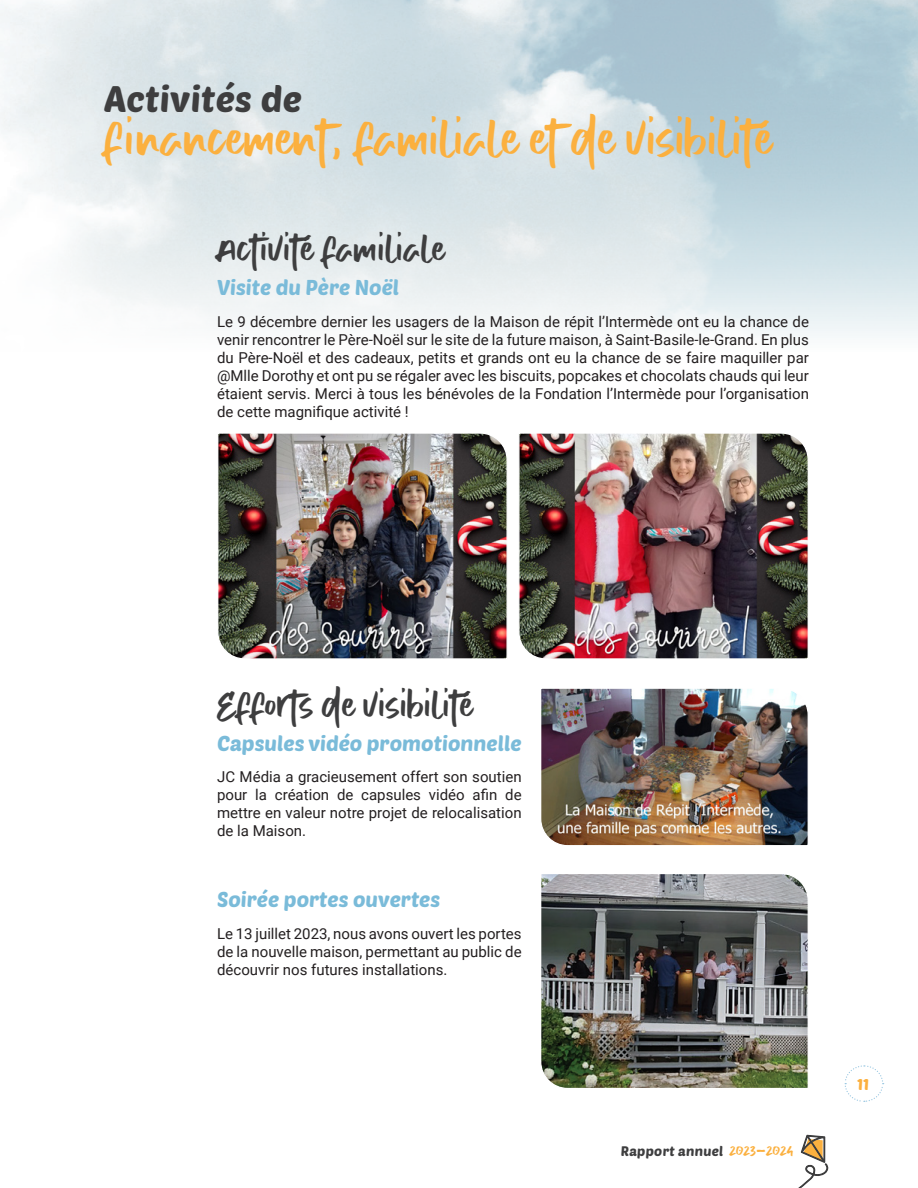
<style>
.page{position:relative;width:918px;height:1188px;background:#fff}
.page>*{position:absolute;margin:0;border:0;box-sizing:border-box;transform-origin:0 0}
.t1{font:36px/39px "Hello Mornin";letter-spacing:.01em;color:#fbb03f}
.t2{font:27px "Hello Mornin";letter-spacing:.01em;color:#3e3e3f}
.t3{font:21px "Poetsen One";color:#7abbd9}
.t4{font:15.3px "Poetsen One";color:#fbb03f}
.t5{font:15px/18px "Roboto";color:#231f20;text-align:justify}
.t6{font:13.5px "Poetsen One";letter-spacing:.02em;color:#3e3e3f}
.s1{font-family:"Poetsen One";color:#3e3e3f}
.s2{font-family:"Hello Mornin";font-size:12px;color:#fbb03f}
</style>
<div class="page">
<svg style="left:850px;top:1065px;width:34px;height:37px"></svg>
<div style="left:552px;top:1071px;width:310px;height:117px;background:#fff"></div>
<svg style="left:798px;top:1134px;width:31px;height:54px"></svg>
<img style="left:218px;top:433px;width:289px;height:226px">
<img style="left:519px;top:433px;width:289px;height:226px">
<img style="left:541px;top:688px;width:267px;height:158px">
<img style="left:541px;top:874px;width:267px;height:214px">
<p class="t1" style="left:104px;top:80px;width:670px"><span class="s1">Activités de<br></span>financement, familiale et de visibilité</p>
<p class="t2" style="left:217px;top:233px;width:229px">Activité familiale</p>
<p class="t3" style="left:217px;top:274px;width:184px">Visite du Père Noël</p>
<p class="t5" style="left:217px;top:312px;width:593px">Le 9 décembre dernier les usagers de la Maison de répit l’Intermède ont eu la chance de venir rencontrer le Père-Noël sur le site de la future maison, à Saint-Basile-le-Grand. En plus du Père-Noël et des cadeaux, petits et grands ont eu la chance de se faire maquiller par @Mlle Dorothy et ont pu se régaler avec les biscuits, popcakes et chocolats chauds qui leur étaient servis. Merci à tous les bénévoles de la Fondation l’Intermède pour l’organisation de cette magnifique activité !</p>
<p class="t2" style="left:217px;top:688px;width:258px">Efforts de visibilité</p>
<p class="t3" style="left:217px;top:730px;width:306px">Capsules vidéo promotionnelle</p>
<p class="t5" style="left:217px;top:767px;width:306px">JC Média a gracieusement offert son soutien pour la création de capsules vidéo afin de mettre en valeur notre projet de relocalisation de la Maison.</p>
<p class="t3" style="left:217px;top:886px;width:225px">Soirée portes ouvertes</p>
<p class="t5" style="left:217px;top:924px;width:306px">Le 13 juillet 2023, nous avons ouvert les portes de la nouvelle maison, permettant au public de découvrir nos futures installations.</p>
<p class="t6" style="left:621px;top:1142px;width:175px">Rapport annuel <span class="s2">2023-2024</span></p>
<p class="t4" style="left:857px;top:1075px;width:13px">11</p>
</div>
